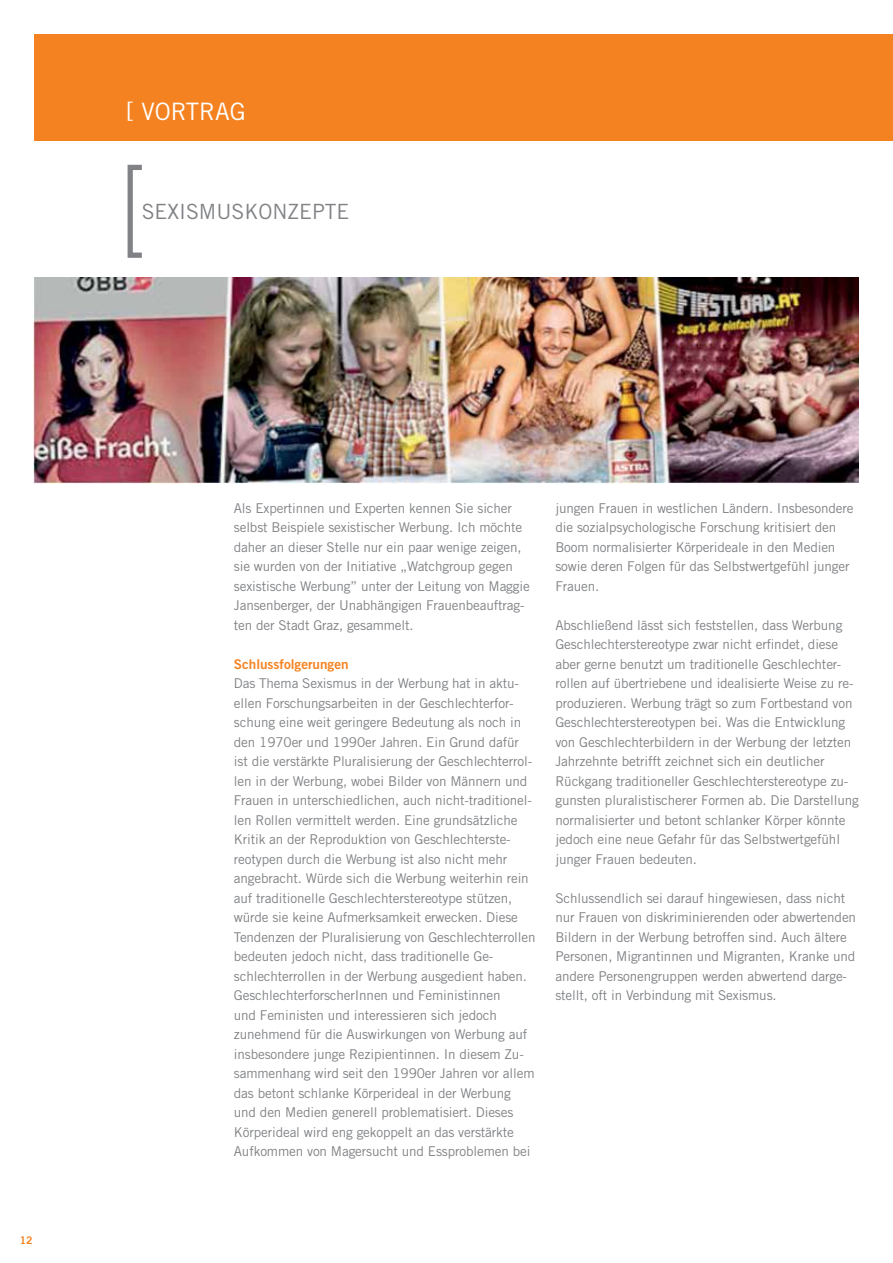
<style>
.page{position:relative;width:893px;height:1263px;background:#fff}
.page>*{position:absolute;margin:0;border:0;box-sizing:border-box;transform-origin:0 0}
.t1{font:24px "Trade Gothic";color:#fff}
.t2{font:21px "Trade Gothic";color:#808285}
.t3{font:13.5px/19.5px "Trade Gothic";letter-spacing:-.01em;color:#808285}
.t4{font:13.5px "Trade Gothic Bold Two";color:#f58220}
.t5{font:10.5px "Trade Gothic Bold Two";color:#f58220}
</style>
<div class="page">
<div style="left:34px;top:34px;width:859px;height:106px;background:#f58220"></div>
<div style="left:128px;top:165px;width:16px;height:93px;border:5px solid #808285"></div>
<img style="left:33px;top:277px;width:826px;height:207px">
<h1 class="t1" style="left:126px;top:97px;width:121px">[ Vortrag</h1>
<p class="t2" style="left:142px;top:199px;width:209px">SExISMuSKonzEptE</p>
<p class="t5" style="left:20px;top:1233px;width:14px">12</p>
<p class="t3" style="left:234px;top:498px;width:297px">als Expertinnen und Experten kennen Sie sicher selbst Beispiele sexistischer Werbung. Ich möchte daher an dieser Stelle nur ein paar wenige zeigen, sie wurden von der Initiative „Watchgroup gegen sexistische Werbung” unter der leitung von Maggie Jansenberger, der unabhängigen Frauenbeauftrag&shy;ten der Stadt graz, gesammelt.</p>
<h3 class="t4" style="left:234px;top:656px;width:116px">Schlussfolgerungen</h3>
<p class="t3" style="left:234px;top:674px;width:303px">das thema Sexismus in der Werbung hat in aktu&shy;ellen Forschungsarbeiten in der geschlechterfor&shy;schung eine weit geringere Bedeutung als noch in den 1970er und 1990er Jahren. Ein grund dafür ist die verstärkte pluralisierung der geschlechterrol&shy;len in der Werbung, wobei Bilder von Männern und Frauen in unterschiedlichen, auch nicht-traditionel&shy;len rollen vermittelt werden. Eine grundsätzliche Kritik an der reproduktion von geschlechterste&shy;reotypen durch die Werbung ist also nicht mehr angebracht. Würde sich die Werbung weiterhin rein auf traditionelle geschlechterstereotype stützen, würde sie keine aufmerksamkeit erwecken. diese tendenzen der pluralisierung von geschlechterrollen bedeuten jedoch nicht, dass traditionelle ge&shy;schlechterrollen in der Werbung ausgedient haben. geschlechterforscherInnen und Feministinnen<br>und Feministen und interessieren sich jedoch zunehmend für die auswirkungen von Werbung auf insbesondere junge rezipientinnen. In diesem zu&shy;sammenhang wird seit den 1990er Jahren vor allem das betont schlanke Körperideal in der Werbung und den Medien generell problematisiert. dieses Körperideal wird eng gekoppelt an das verstärkte aufkommen von Magersucht und Essproblemen bei</p>
<p class="t3" style="left:555px;top:498px;width:300px">jungen Frauen in westlichen ländern. Insbesondere die sozialpsychologische Forschung kritisiert den Boom normalisierter Körperideale in den Medien sowie deren Folgen für das Selbstwertgefühl junger Frauen.</p>
<p class="t3" style="left:555px;top:615px;width:305px">abschließend lässt sich feststellen, dass Werbung geschlechterstereotype zwar nicht erfindet, diese aber gerne benutzt um traditionelle geschlechter&shy;rollen auf übertriebene und idealisierte Weise zu re&shy;produzieren. Werbung trägt so zum Fortbestand von geschlechterstereotypen bei. Was die Entwicklung von geschlechterbildern in der Werbung der letzten Jahrzehnte betrifft zeichnet sich ein deutlicher rückgang traditioneller geschlechterstereotype zu&shy;gunsten pluralistischerer Formen ab. die darstellung normalisierter und betont schlanker Körper könnte jedoch eine neue gefahr für das Selbstwertgefühl junger Frauen bedeuten.</p>
<p class="t3" style="left:555px;top:888px;width:302px">Schlussendlich sei darauf hingewiesen, dass nicht nur Frauen von diskriminierenden oder abwertenden Bildern in der Werbung betroffen sind. auch ältere personen, Migrantinnen und Migranten, Kranke und andere personengruppen werden abwertend darge&shy;stellt, oft in Verbindung mit Sexismus.</p>
</div>
